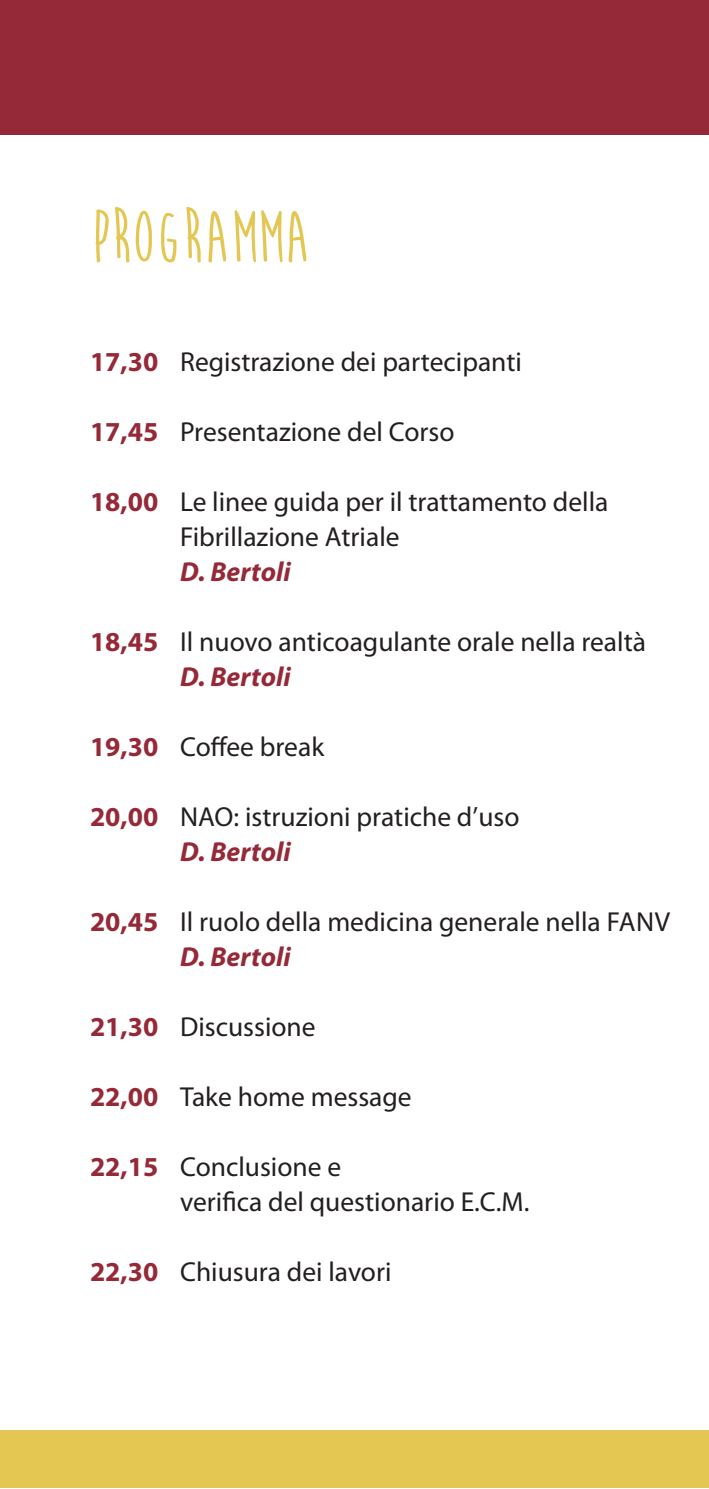
<style>
.page{position:relative;width:709px;height:1489px;background:#fff}
.page>*{position:absolute;margin:0;border:0;box-sizing:border-box;transform-origin:0 0}
.t1{font:700 75px "Moon Flower";color:#e4c752}
.t2{font:27.5px/35px "Myriad Pro";color:#231f20}
.t3{font:italic 700 27.5px "Myriad Pro";color:#952938}
.s1{font-weight:700;color:#952938}
</style>
<div class="page">
<div style="left:0;top:1429px;width:709px;height:58px;background:#e4c752"></div>
<div style="left:0;top:0;width:709px;height:135px;background:#952938"></div>
<p class="t1" style="left:90px;top:198px;width:222px">PROGRAMMA</p>
<p class="t2" style="left:90px;top:343px;width:433px"><span class="s1">17,30</span> Registrazione dei partecipanti</p>
<p class="t2" style="left:90px;top:413px;width:366px"><span class="s1">17,45</span> Presentazione del Corso</p>
<p class="t2" style="left:180px;top:483px;width:430px;text-indent:-90px"><span class="s1">18,00</span> Le linee guida per il trattamento della<br>Fibrillazione Atriale</p>
<p class="t3" style="left:180px;top:553px;width:112px">D. Bertoli</p>
<p class="t2" style="left:90px;top:623px;width:557px"><span class="s1">18,45</span> Il nuovo anticoagulante orale nella realtà</p>
<p class="t3" style="left:180px;top:658px;width:112px">D. Bertoli</p>
<p class="t2" style="left:90px;top:728px;width:236px"><span class="s1">19,30</span> Coffee break</p>
<p class="t2" style="left:90px;top:798px;width:431px"><span class="s1">20,00</span> NAO: istruzioni pratiche d’uso</p>
<p class="t3" style="left:180px;top:833px;width:112px">D. Bertoli</p>
<p class="t2" style="left:90px;top:903px;width:581px"><span class="s1">20,45</span> Il ruolo della medicina generale nella FANV</p>
<p class="t3" style="left:180px;top:938px;width:112px">D. Bertoli</p>
<p class="t2" style="left:90px;top:1008px;width:227px"><span class="s1">21,30</span> Discussione</p>
<p class="t2" style="left:90px;top:1078px;width:323px"><span class="s1">22,00</span> Take home message</p>
<p class="t2" style="left:90px;top:1148px;width:253px"><span class="s1">22,15</span> Conclusione e</p>
<p class="t2" style="left:180px;top:1183px;width:351px">verifica del questionario E.C.M.</p>
<p class="t2" style="left:90px;top:1253px;width:303px"><span class="s1">22,30</span> Chiusura dei lavori</p>
</div>
